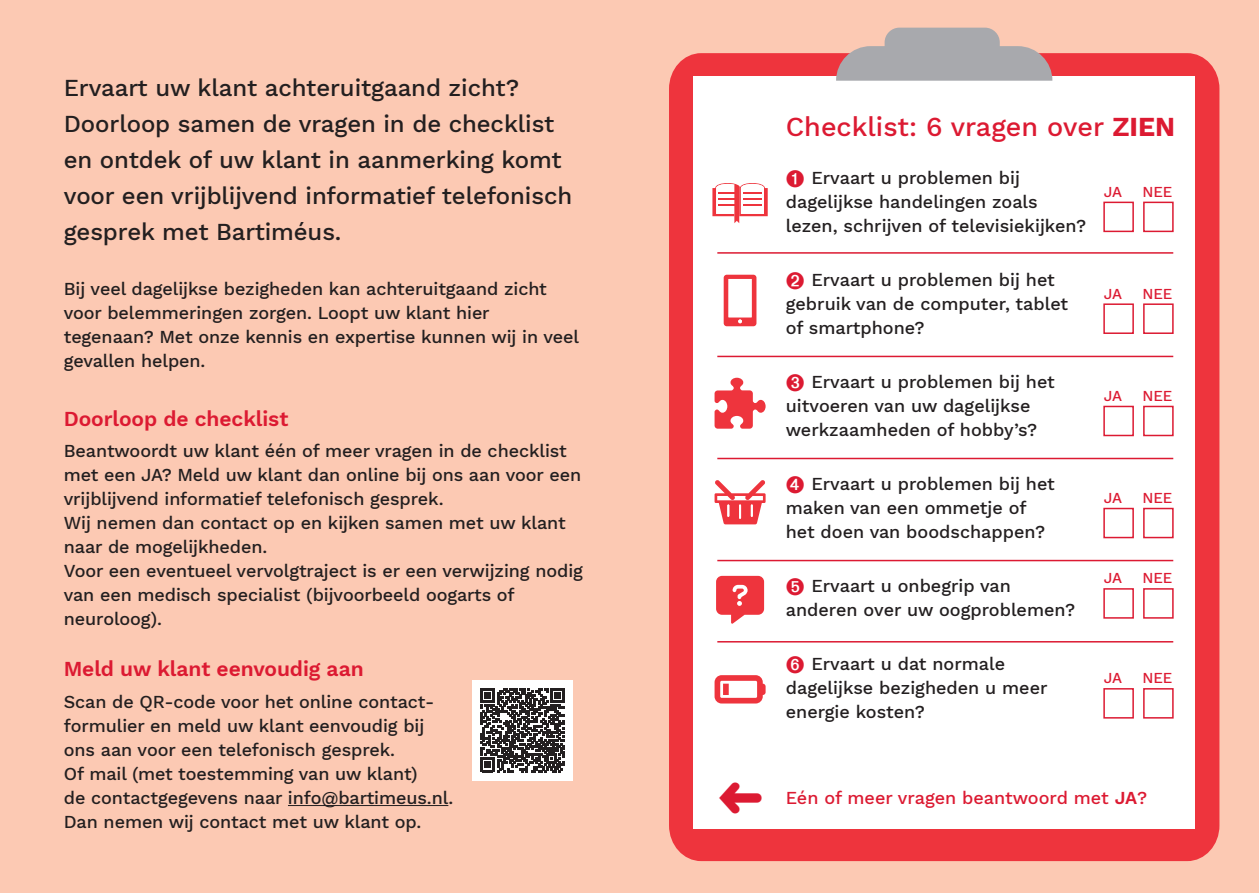
<style>
.page{position:relative;width:1259px;height:893px;background:#fcc9b3}
.page>*{position:absolute;margin:0;border:0;box-sizing:border-box;transform-origin:0 0}
.t1{font:500 27px "Work Sans";color:#dc1a32}
.t2{font:500 24px/36px "Work Sans";letter-spacing:-.005em;color:#231f20}
.t3{font:600 21px "Work Sans";letter-spacing:-.005em;color:#dc1a32}
.t4{font:500 18px/24px "Work Sans";letter-spacing:-.005em;color:#231f20}
.t5{font:500 18px "Work Sans";color:#dc1a32}
.t6{font:500 15px "Work Sans";letter-spacing:-.01em;color:#dc1a32}
.s1{font-weight:700}
.s2{color:#dc1a32}
.s3{font-weight:600}
</style>
<div class="page">
<div style="left:669px;top:53px;width:550px;height:808px;background:#ee343d"></div>
<div style="left:693px;top:77px;width:502px;height:752px;background:#fff"></div>
<svg style="left:836px;top:46px;width:216px;height:35px"></svg>
<div style="left:884px;top:28px;width:115px;height:33px;background:#a8a9ad;border-radius:15px"></div>
<hr style="left:288px;top:805px;width:160px;height:1px;background:#231f20">
<div style="left:472px;top:680px;width:101px;height:100px;background:#fff"></div>
<svg style="left:480px;top:688px;width:84px;height:84px"></svg>
<div style="left:1143px;top:202px;width:30px;height:30px;border:2px solid #dc1a32"></div>
<div style="left:1103px;top:202px;width:31px;height:30px;border:2px solid #dc1a32"></div>
<div style="left:1143px;top:303px;width:30px;height:31px;border:2px solid #dc1a32"></div>
<div style="left:1103px;top:303px;width:31px;height:31px;border:2px solid #dc1a32"></div>
<div style="left:1143px;top:406px;width:30px;height:30px;border:2px solid #dc1a32"></div>
<div style="left:1103px;top:406px;width:31px;height:30px;border:2px solid #dc1a32"></div>
<div style="left:1143px;top:508px;width:30px;height:30px;border:2px solid #dc1a32"></div>
<div style="left:1103px;top:508px;width:31px;height:30px;border:2px solid #dc1a32"></div>
<div style="left:1143px;top:588px;width:30px;height:31px;border:2px solid #dc1a32"></div>
<div style="left:1103px;top:588px;width:31px;height:31px;border:2px solid #dc1a32"></div>
<div style="left:1143px;top:688px;width:30px;height:31px;border:2px solid #dc1a32"></div>
<div style="left:1103px;top:688px;width:31px;height:31px;border:2px solid #dc1a32"></div>
<svg style="left:712px;top:183px;width:55px;height:40px"></svg>
<svg style="left:723px;top:275px;width:33px;height:51px"></svg>
<svg style="left:714px;top:480px;width:51px;height:44px"></svg>
<svg style="left:714px;top:675px;width:51px;height:28px"></svg>
<svg style="left:714px;top:378px;width:51px;height:51px"></svg>
<svg style="left:716px;top:576px;width:48px;height:48px"></svg>
<hr style="left:717px;top:252px;width:456px;height:2px;background:#dc1a32">
<hr style="left:717px;top:356px;width:456px;height:1px;background:#dc1a32">
<hr style="left:717px;top:458px;width:456px;height:1px;background:#dc1a32">
<hr style="left:717px;top:560px;width:456px;height:1px;background:#dc1a32">
<hr style="left:717px;top:641px;width:456px;height:1px;background:#dc1a32">
<h2 class="t2" style="left:64px;top:69px;width:510px">Ervaart uw klant achteruitgaand zicht?<br>Doorloop samen de vragen in de checklist en ontdek of uw klant in aanmerking komt voor een vrijblijvend informatief telefonisch gesprek met Bartiméus.</h2>
<p class="t4" style="left:64px;top:276px;width:517px">Bij veel dagelijkse bezigheden kan achteruitgaand zicht voor belemmeringen zorgen. Loopt uw klant hier tegenaan? Met onze kennis en expertise kunnen wij in veel gevallen helpen.</p>
<p class="t3" style="left:64px;top:403px;width:226px">Doorloop de checklist</p>
<p class="t4" style="left:64px;top:438px;width:520px">Beantwoordt uw klant één of meer vragen in de checklist met een JA? Meld uw klant dan online bij ons aan voor een vrijblijvend informatief telefonisch gesprek.<br>Wij nemen dan contact op en kijken samen met uw klant naar de mogelijkheden.<br>Voor een eventueel vervolgtraject is er een verwijzing nodig van een medisch specialist (bijvoorbeeld oogarts of neuroloog).</p>
<p class="t3" style="left:64px;top:653px;width:301px">Meld uw klant eenvoudig aan</p>
<p class="t4" style="left:64px;top:689px;width:391px">Scan de QR-code voor het online contact&shy;formulier en meld uw klant eenvoudig bij ons aan voor een telefonisch gesprek.<br>Of mail (met toestemming van uw klant)<br>de contactgegevens naar info@bartimeus.nl.<br>Dan nemen wij contact met uw klant op.</p>
<h1 class="t1" style="left:786px;top:106px;width:391px">Checklist: 6 vragen over <span class="s1">ZIEN</span></h1>
<p class="t4" style="left:786px;top:165px;width:302px"><span class="s2">➊</span> Ervaart u problemen bij dagelijkse handelingen zoals lezen, schrijven of televisiekijken?</p>
<p class="t4" style="left:786px;top:267px;width:284px"><span class="s2">➋</span> Ervaart u problemen bij het gebruik van de computer, tablet of smartphone?</p>
<p class="t4" style="left:786px;top:369px;width:270px"><span class="s2">➌</span> Ervaart u problemen bij het uitvoeren van uw dagelijkse werkzaamheden of hobby’s?</p>
<p class="t4" style="left:786px;top:471px;width:270px"><span class="s2">➍</span> Ervaart u problemen bij het maken van een ommetje of het doen van boodschappen?</p>
<p class="t4" style="left:786px;top:573px;width:291px"><span class="s2">➎</span> Ervaart u onbegrip van anderen over uw oogproblemen?</p>
<p class="t4" style="left:786px;top:651px;width:263px"><span class="s2">➏</span> Ervaart u dat normale dagelijkse bezigheden u meer energie kosten?</p>
<p class="t6" style="left:1103px;top:180px;width:20px">JA</p>
<p class="t6" style="left:1142px;top:180px;width:31px">NEE</p>
<p class="t6" style="left:1103px;top:282px;width:20px">JA</p>
<p class="t6" style="left:1142px;top:282px;width:31px">NEE</p>
<p class="t6" style="left:1103px;top:384px;width:20px">JA</p>
<p class="t6" style="left:1142px;top:384px;width:31px">NEE</p>
<p class="t6" style="left:1103px;top:486px;width:20px">JA</p>
<p class="t6" style="left:1142px;top:486px;width:31px">NEE</p>
<p class="t6" style="left:1103px;top:567px;width:20px">JA</p>
<p class="t6" style="left:1142px;top:567px;width:31px">NEE</p>
<p class="t6" style="left:1103px;top:667px;width:20px">JA</p>
<p class="t6" style="left:1142px;top:667px;width:31px">NEE</p>
<p class="t5" style="left:786px;top:784px;width:363px">Eén of meer vragen beantwoord met <span class="s3">JA</span>?</p>
</div>
